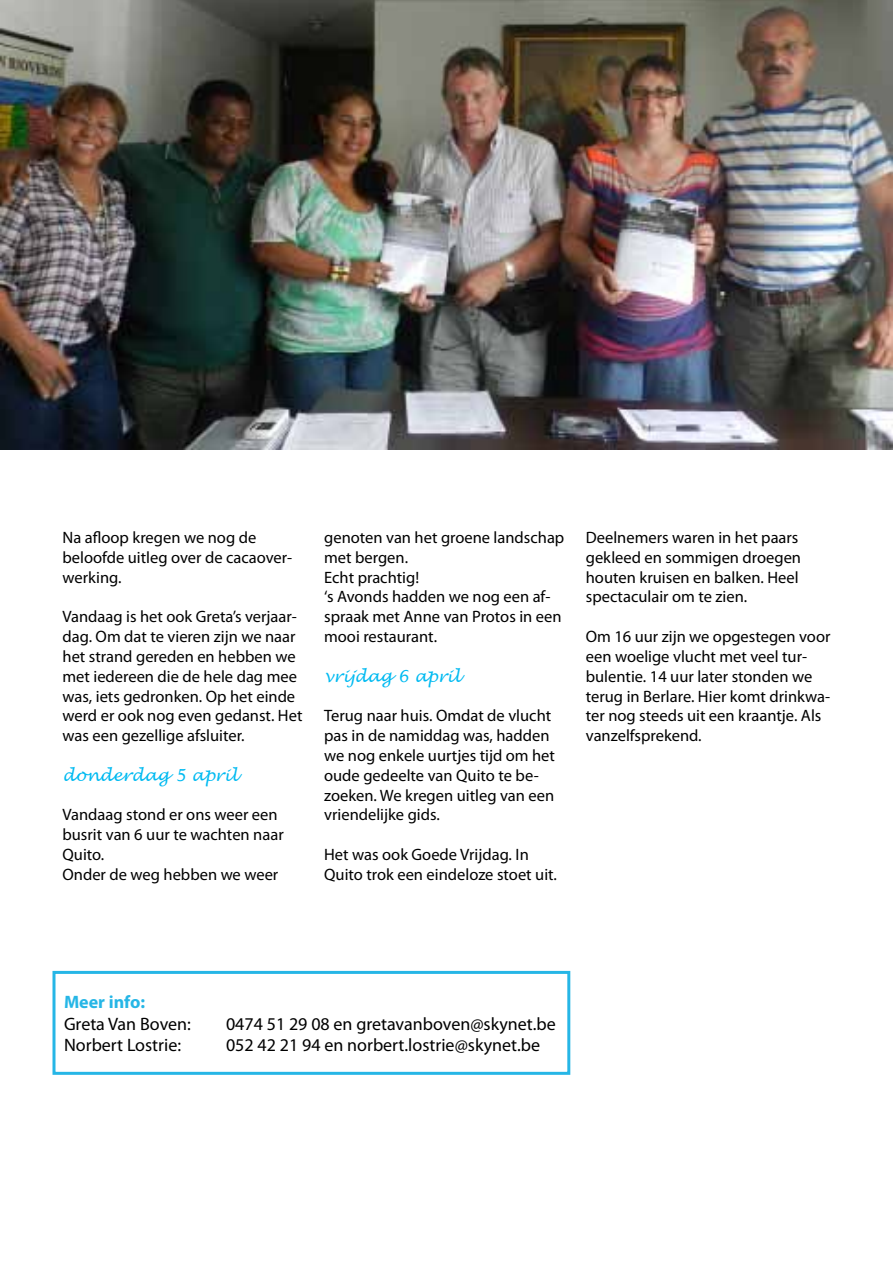
<style>
.page{position:relative;width:893px;height:1263px;background:#fff}
.page>*{position:absolute;margin:0;border:0;box-sizing:border-box;transform-origin:0 0}
.t1{font:18px "Myriad Pro";color:#000}
.t2{font:700 18px "Myriad Pro";color:#26b6e6}
.t3{font:16.5px/19.8px "Myriad Pro";color:#000}
.t4{font:italic 16.5px "Lucida Handwriting";color:#00baf1}
</style>
<div class="page">
<img style="left:0;top:0;width:893px;height:449px">
<div style="left:52px;top:971px;width:518px;height:104px;border:3px solid #26b6e6"></div>
<p class="t3" style="left:63px;top:527px;width:231px">Na afloop kregen we nog de beloofde uitleg over de cacaover&shy;werking.</p>
<p class="t3" style="left:63px;top:607px;width:241px">Vandaag is het ook Greta’s verjaar&shy;dag. Om dat te vieren zijn we naar het strand gereden en hebben we met iedereen die de hele dag mee was, iets gedronken. Op het einde werd er ook nog even gedanst. Het was een gezellige afsluiter.</p>
<p class="t4" style="left:63px;top:765px;width:177px">donderdag 5 april</p>
<p class="t3" style="left:63px;top:805px;width:223px">Vandaag stond er ons weer een busrit van 6 uur te wachten naar<br>Quito.<br>Onder de weg hebben we weer</p>
<p class="t3" style="left:324px;top:527px;width:242px">genoten van het groene landschap met bergen.<br>Echt prachtig!<br>‘s Avonds hadden we nog een af&shy;spraak met Anne van Protos in een mooi restaurant.</p>
<p class="t4" style="left:324px;top:666px;width:138px">vrijdag 6 april</p>
<p class="t3" style="left:324px;top:706px;width:232px">Terug naar huis. Omdat de vlucht pas in de namiddag was, hadden we nog enkele uurtjes tijd om het oude gedeelte van Quito te be&shy;zoeken. We kregen uitleg van een vriendelijke gids.</p>
<p class="t3" style="left:324px;top:844px;width:234px">Het was ook Goede Vrijdag. In<br>Quito trok een eindeloze stoet uit.</p>
<p class="t3" style="left:586px;top:527px;width:217px">Deelnemers waren in het paars gekleed en sommigen droegen houten kruisen en balken. Heel spectaculair om te zien.</p>
<p class="t3" style="left:586px;top:626px;width:246px">Om 16 uur zijn we opgestegen voor een woelige vlucht met veel tur&shy;bulentie. 14 uur later stonden we terug in Berlare. Hier komt drinkwa&shy;ter nog steeds uit een kraantje. Als vanzelfsprekend.</p>
<p class="t2" style="left:64px;top:990px;width:83px">Meer info:</p>
<p class="t1" style="left:64px;top:1012px;width:128px">Greta Van Boven:</p>
<p class="t1" style="left:226px;top:1012px;width:331px">0474 51 29 08 en gretavanboven@skynet.be</p>
<p class="t1" style="left:64px;top:1034px;width:119px">Norbert Lostrie:</p>
<p class="t1" style="left:226px;top:1034px;width:316px">052 42 21 94 en norbert.lostrie@skynet.be</p>
</div>
